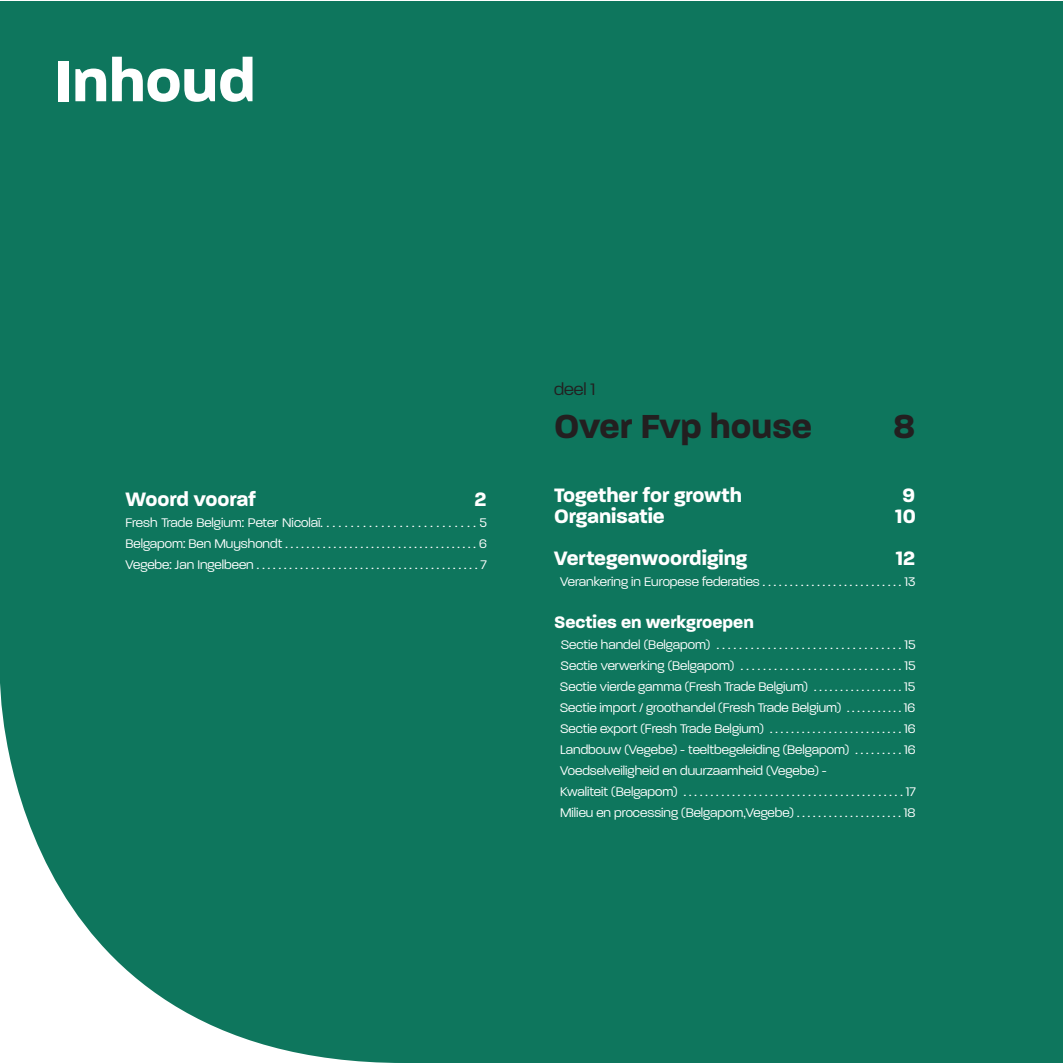
<style>
.page{position:relative;width:1063px;height:1063px;background:#fff}
.page>*{position:absolute;margin:0;border:0;box-sizing:border-box;transform-origin:0 0}
.t1{font:700 63px "Paralucent";color:#fff}
.t2{font:700 36px "Paralucent";color:#231f20}
.t3{font:700 21px "Paralucent";color:#fff}
.t4{font:700 18px "Paralucent";color:#fff}
.t5{font:300 18px "Paralucent";color:#231f20}
.t6{font:300 13.5px "Paralucent";color:#fff}
</style>
<div class="page">
<div style="left:0;top:1px;width:1063px;height:1062px;background:#0e765d"></div>
<svg style="left:0;top:684px;width:395px;height:379px"></svg>
<p class="t1" style="left:54px;top:43px;width:203px">Inhoud</p>
<p class="t3" style="left:125px;top:486px;width:132px">Woord vooraf</p>
<p class="t3" style="left:475px;top:486px;width:14px">2</p>
<p class="t6" style="left:125px;top:514px;width:363px">Fresh Trade Belgium: Peter Nicolaï. . . . . . . . . . . . . . . . . . . . . . . . . . 5</p>
<p class="t6" style="left:125px;top:535px;width:363px">Belgapom: Ben Muyshondt . . . . . . . . . . . . . . . . . . . . . . . . . . . . . . . . . . . . 6</p>
<p class="t6" style="left:125px;top:556px;width:363px">Vegebe: Jan Ingelbeen . . . . . . . . . . . . . . . . . . . . . . . . . . . . . . . . . . . . . . . . . 7</p>
<p class="t5" style="left:554px;top:378px;width:43px">deel 1</p>
<p class="t2" style="left:554px;top:404px;width:260px">Over Fvp house</p>
<p class="t2" style="left:893px;top:404px;width:24px">8</p>
<p class="t3" style="left:554px;top:482px;width:189px">Together for growth</p>
<p class="t3" style="left:903px;top:482px;width:14px">9</p>
<p class="t3" style="left:554px;top:503px;width:112px">Organisatie</p>
<p class="t3" style="left:895px;top:503px;width:22px">10</p>
<p class="t3" style="left:554px;top:545px;width:195px">Vertegenwoordiging</p>
<p class="t3" style="left:896px;top:545px;width:21px">12</p>
<p class="t6" style="left:560px;top:574px;width:357px">Verankering in Europese federaties . . . . . . . . . . . . . . . . . . . . . . . . . . 13</p>
<p class="t4" style="left:554px;top:611px;width:201px">Secties en werkgroepen</p>
<p class="t6" style="left:561px;top:637px;width:356px">Sectie handel (Belgapom) . . . . . . . . . . . . . . . . . . . . . . . . . . . . . . . . . 15</p>
<p class="t6" style="left:561px;top:658px;width:356px">Sectie verwerking (Belgapom) . . . . . . . . . . . . . . . . . . . . . . . . . . . . . 15</p>
<p class="t6" style="left:560px;top:679px;width:357px">Sectie vierde gamma (Fresh Trade Belgium) . . . . . . . . . . . . . . . . . 15</p>
<p class="t6" style="left:560px;top:700px;width:357px">Sectie import / groothandel (Fresh Trade Belgium) . . . . . . . . . . . 16</p>
<p class="t6" style="left:560px;top:721px;width:357px">Sectie export (Fresh Trade Belgium) . . . . . . . . . . . . . . . . . . . . . . . . . 16</p>
<p class="t6" style="left:560px;top:742px;width:357px">Landbouw (Vegebe) - teeltbegeleiding (Belgapom) . . . . . . . . . 16</p>
<p class="t6" style="left:560px;top:763px;width:268px">Voedselveiligheid en duurzaamheid (Vegebe) -</p>
<p class="t6" style="left:560px;top:784px;width:357px">Kwaliteit (Belgapom) . . . . . . . . . . . . . . . . . . . . . . . . . . . . . . . . . . . . . . . . . 17</p>
<p class="t6" style="left:560px;top:805px;width:357px">Milieu en processing (Belgapom,Vegebe) . . . . . . . . . . . . . . . . . . . . 18</p>
</div>
